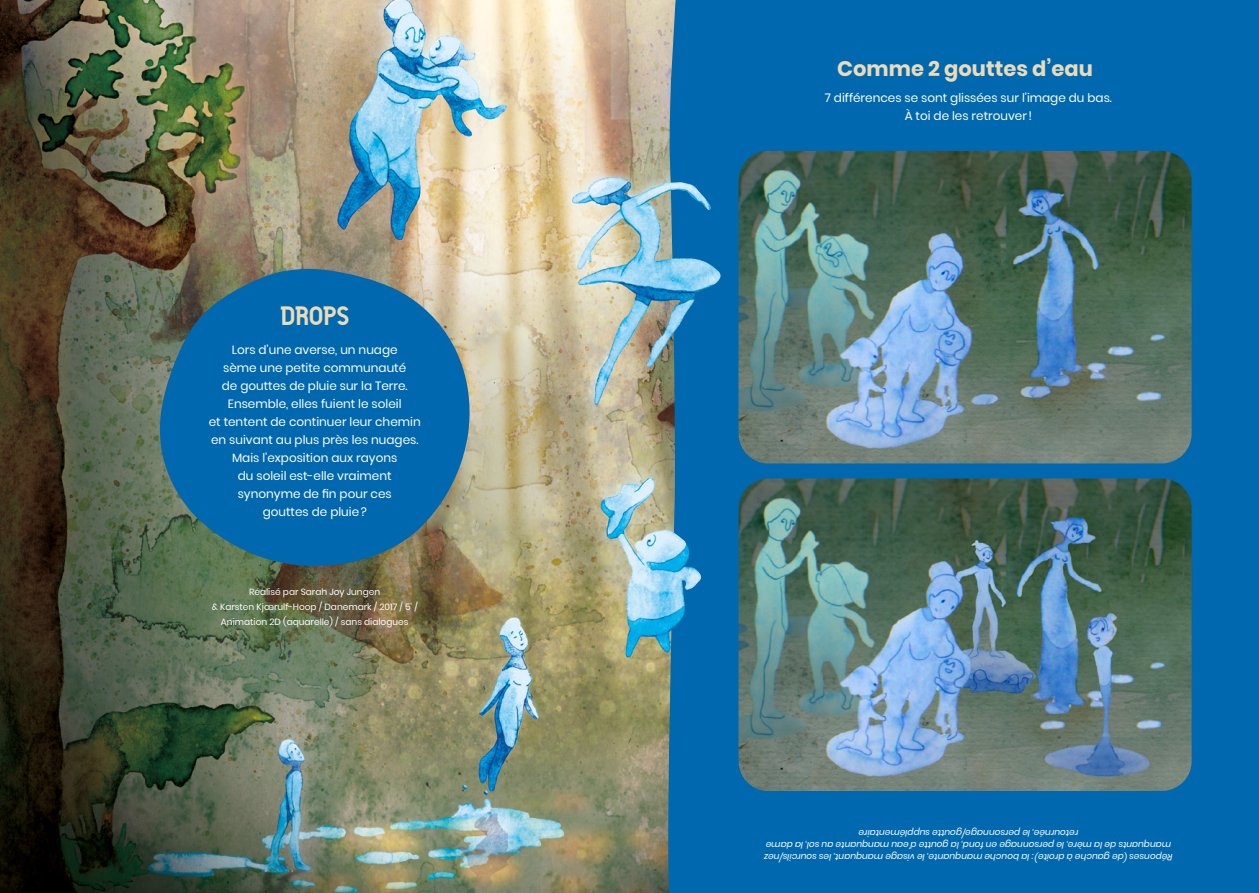
<style>
.page{position:relative;width:1259px;height:893px;background:#fff}
.page>*{position:absolute;margin:0;border:0;box-sizing:border-box;transform-origin:0 0}
.t1{font:26.7px "Gilbert Bold Preview 2";color:#ebdbb9}
.t2{font:700 21px "Poppins";color:#ebdbb9}
.t3{font:12px/18px "Poppins";color:#fff;text-align:center}
.t4{font:italic 9px/12px "Poppins";color:#fff;text-align:center}
.t5{font:9px/15px "Poppins";color:#fff;text-align:center}
</style>
<div class="page">
<div style="left:678px;top:0;width:581px;height:893px;background:#0068af"></div>
<img style="left:0;top:0;width:664px;height:893px">
<img style="left:664px;top:0;width:14px;height:893px">
<img style="left:669px;top:182px;width:42px;height:29px">
<img style="left:667px;top:258px;width:54px;height:76px">
<svg style="left:156px;top:267px;width:314px;height:299px;fill:#0068af"></svg>
<img style="left:336px;top:202px;width:26px;height:28px">
<img style="left:390px;top:214px;width:16px;height:26px">
<img style="left:657px;top:532px;width:44px;height:104px">
<img style="left:738px;top:478px;width:453px;height:313px">
<img style="left:738px;top:151px;width:453px;height:312px">
<h1 class="t1" style="left:280px;top:292px;width:70px">DROPS</h1>
<p class="t3" style="left:209px;top:341px;width:213px">Lors d’une averse, un nuage<br>sème une petite communauté<br>de gouttes de pluie sur la Terre.<br>Ensemble, elles fuient le soleil<br>et tentent de continuer leur chemin en suivant au plus près les nuages.<br>Mais l’exposition aux rayons<br>du soleil est-elle vraiment synonyme de fin pour ces<br>gouttes de pluie?</p>
<p class="t5" style="left:212px;top:584px;width:207px">Réalisé par Sarah Joy Jungen<br>&amp; Karsten Kjærulf-Hoop / Danemark / 2017 / 5' /<br>Animation 2D (aquarelle) / sans dialogues</p>
<h2 class="t2" style="left:837px;top:57px;width:257px">Comme 2 gouttes d’eau</h2>
<p class="t3" style="left:825px;top:89px;width:288px">7 différences se sont glissées sur l’image du bas.<br>À toi de les retrouver!</p>
<p class="t4" style="left:1172px;top:863px;width:410px;rotate:-180deg">Réponses (de gauche à droite): la bouche manquante, le visage manquant, les sourcils/nez manquants de la mère, le personnage en fond, la goutte d’eau manquante au sol, la dame retournée, le personnage/goutte supplémentaire</p>
</div>
